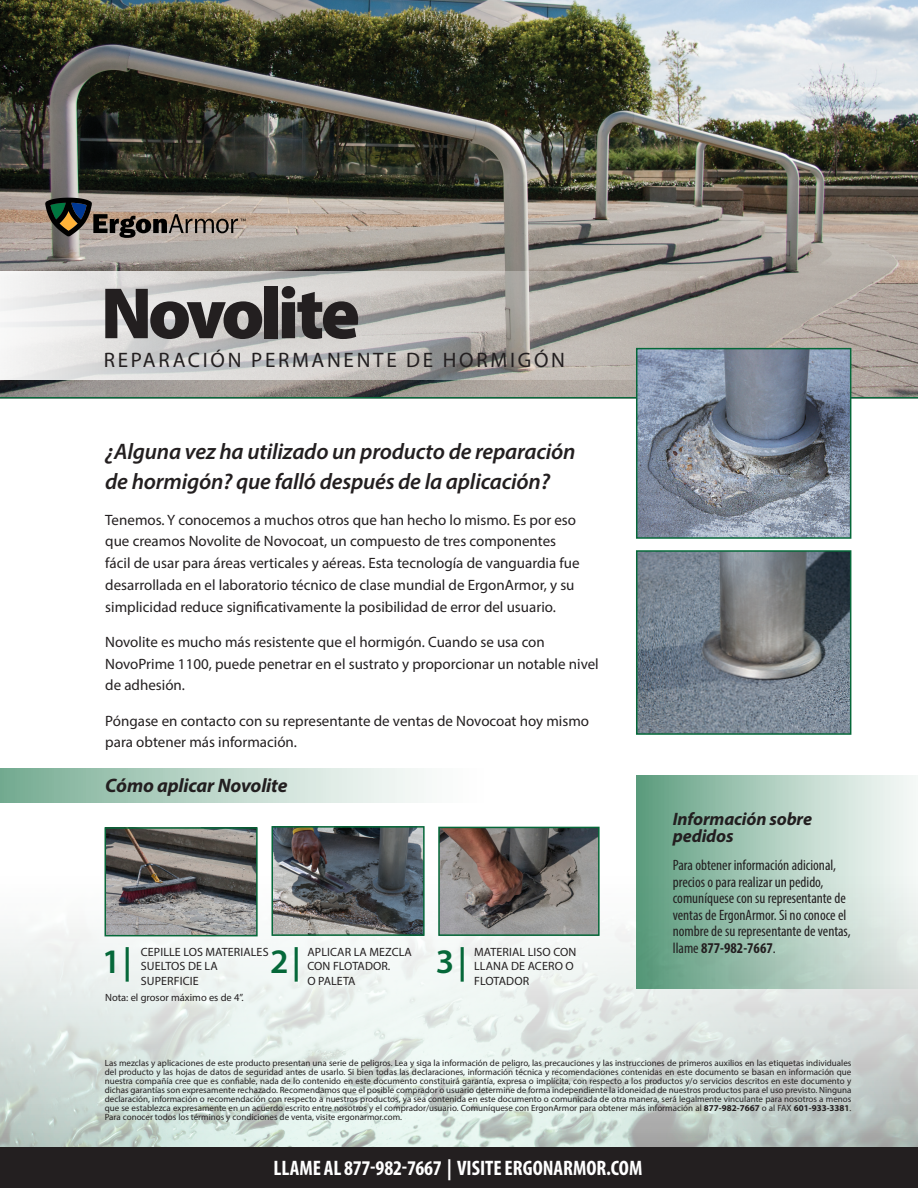
<style>
.page{position:relative;width:918px;height:1188px;background:#fff}
.page>*{position:absolute;margin:0;border:0;box-sizing:border-box;transform-origin:0 0}
.t1{font:900 73.2px "Myriad Pro";letter-spacing:-.06em;color:#231f20}
.t2{font:600 34.5px "Myriad Pro";color:#056839}
.t3{font:italic 600 22.5px/30px "Myriad Pro";letter-spacing:-.01em;color:#231f20}
.t4{font:700 condensed 21px "Myriad Pro";color:#fff}
.t5{font:21px "Myriad Pro";letter-spacing:.13em;color:#231f20}
.t6{font:italic 700 19.5px "Myriad Pro";letter-spacing:-.01em;color:#231f20}
.t7{font:italic 700 18px/16.5px "Myriad Pro";letter-spacing:-.01em;color:#231f20}
.t8{font:15px/21.8px "Myriad Pro";color:#231f20}
.t9{font:condensed 15px/16.5px "Myriad Pro";color:#231f20}
.t10{font:12px/14.4px "Myriad Pro";letter-spacing:.01em;color:#231f20}
.t11{font:10.5px "Myriad Pro";color:#231f20}
.t12{font:9px/9px "Myriad Pro";color:#231f20;text-align:justify}
.s1{font-weight:700}
</style>
<div class="page">
<img style="left:0;top:0;width:918px;height:398px">
<img style="left:0;top:826px;width:918px;height:322px">
<svg style="left:0;top:271px;width:747px;height:109px;background:#c5c2bf"></svg>
<div style="left:0;top:768px;width:556px;height:35px;background:linear-gradient(to right,#7fb29a,#fff)"></div>
<svg style="left:636px;top:776px;width:282px;height:213px;background:#aacabb"></svg>
<hr style="left:0;top:398px;width:918px;height:1px;background:#231f20">
<div style="left:0;top:1148px;width:918px;height:40px;background:#231f20"></div>
<svg style="left:636px;top:550px;width:216px;height:185px;background:#6e7c82"></svg>
<svg style="left:635px;top:347px;width:217px;height:192px;background:#7e8b9a"></svg>
<img style="left:441px;top:830px;width:156px;height:103px">
<div style="left:438px;top:827px;width:162px;height:109px;border:2px solid #056839"></div>
<img style="left:274px;top:829px;width:148px;height:104px">
<div style="left:271px;top:826px;width:154px;height:110px;border:2px solid #056839"></div>
<svg style="left:45px;top:198px;width:201px;height:40px;background:#877e74"></svg>
<img style="left:108px;top:830px;width:147px;height:103px">
<div style="left:105px;top:827px;width:153px;height:109px;border:2px solid #056839"></div>
<p class="t1" style="left:101px;top:265px;width:261px">Novolite</p>
<p class="t5" style="left:104px;top:347px;width:463px">REPARACIÓN PERMANENTE DE HORMIGÓN</p>
<p class="t3" style="left:105px;top:436px;width:472px">¿Alguna vez ha utilizado un producto de reparación de hormigón? que falló después de la aplicación?</p>
<p class="t8" style="left:105px;top:509px;width:476px">Tenemos. Y conocemos a muchos otros que han hecho lo mismo. Es por eso que creamos Novolite de Novocoat, un compuesto de tres componentes fácil de usar para áreas verticales y aéreas. Esta tecnología de vanguardia fue desarrollada en el laboratorio técnico de clase mundial de ErgonArmor, y su simplicidad reduce significativamente la posibilidad de error del usuario.</p>
<p class="t8" style="left:105px;top:631px;width:495px">Novolite es mucho más resistente que el hormigón. Cuando se usa con<br>NovoPrime 1100, puede penetrar en el sustrato y proporcionar un notable nivel de adhesión.</p>
<p class="t8" style="left:105px;top:710px;width:485px">Póngase en contacto con su representante de ventas de Novocoat hoy mismo para obtener más información.</p>
<p class="t6" style="left:105px;top:772px;width:184px">Cómo aplicar Novolite</p>
<p class="t2" style="left:102px;top:939px;width:31px">1 |</p>
<p class="t2" style="left:270px;top:939px;width:32px">2 |</p>
<p class="t2" style="left:436px;top:939px;width:33px">3 |</p>
<p class="t10" style="left:141px;top:944px;width:129px">CEPILLE LOS MATERIALES<br>SUELTOS DE LA<br>SUPERFICIE</p>
<p class="t10" style="left:307px;top:944px;width:106px">APLICAR LA MEZCLA<br>CON FLOTADOR.</p>
<p class="t10" style="left:307px;top:973px;width:50px">O PALETA</p>
<p class="t11" style="left:105px;top:991px;width:140px">Nota: el grosor máximo es de 4”.</p>
<p class="t10" style="left:474px;top:944px;width:104px">MATERIAL LISO CON<br>LLANA DE ACERO O<br>FLOTADOR</p>
<p class="t7" style="left:673px;top:810px;width:141px">Información sobre pedidos</p>
<p class="t9" style="left:673px;top:857px;width:179px">Para obtener información adicional, precios o para realizar un pedido, comuníquese con su representante de ventas de ErgonArmor. Si no conoce el nombre de su representante de ventas, llame <span class="s1">877-982-7667</span>.</p>
<p class="t12" style="left:105px;top:1058px;width:748px">Las mezclas y aplicaciones de este producto presentan una serie de peligros. Lea y siga la información de peligro, las precauciones y las instrucciones de primeros auxilios en las etiquetas individuales del producto y las hojas de datos de seguridad antes de usarlo. Si bien todas las declaraciones, información técnica y recomendaciones contenidas en este documento se basan en información que nuestra compañía cree que es confiable, nada de lo contenido en este documento constituirá garantía, expresa o implícita, con respecto a los productos y/o servicios descritos en este documento y dichas garantías son expresamente rechazado. Recomendamos que el posible comprador o usuario determine de forma independiente la idoneidad de nuestros productos para el uso previsto. Ninguna declaración, información o recomendación con respecto a nuestros productos, ya sea contenida en este documento o comunicada de otra manera, será legalmente vinculante para nosotros a menos que se establezca expresamente en un acuerdo escrito entre nosotros y el comprador/usuario. Comuníquese con ErgonArmor para obtener más información al <span class="s1">877-982-7667</span> o al FAX <span class="s1">601-933-3381</span>.<br>Para conocer todos los términos y condiciones de venta, visite ergonarmor.com.</p>
<p class="t4" style="left:274px;top:1155px;width:370px">LLAME AL 877-982-7667 | VISITE ERGONARMOR.COM</p>
</div>
